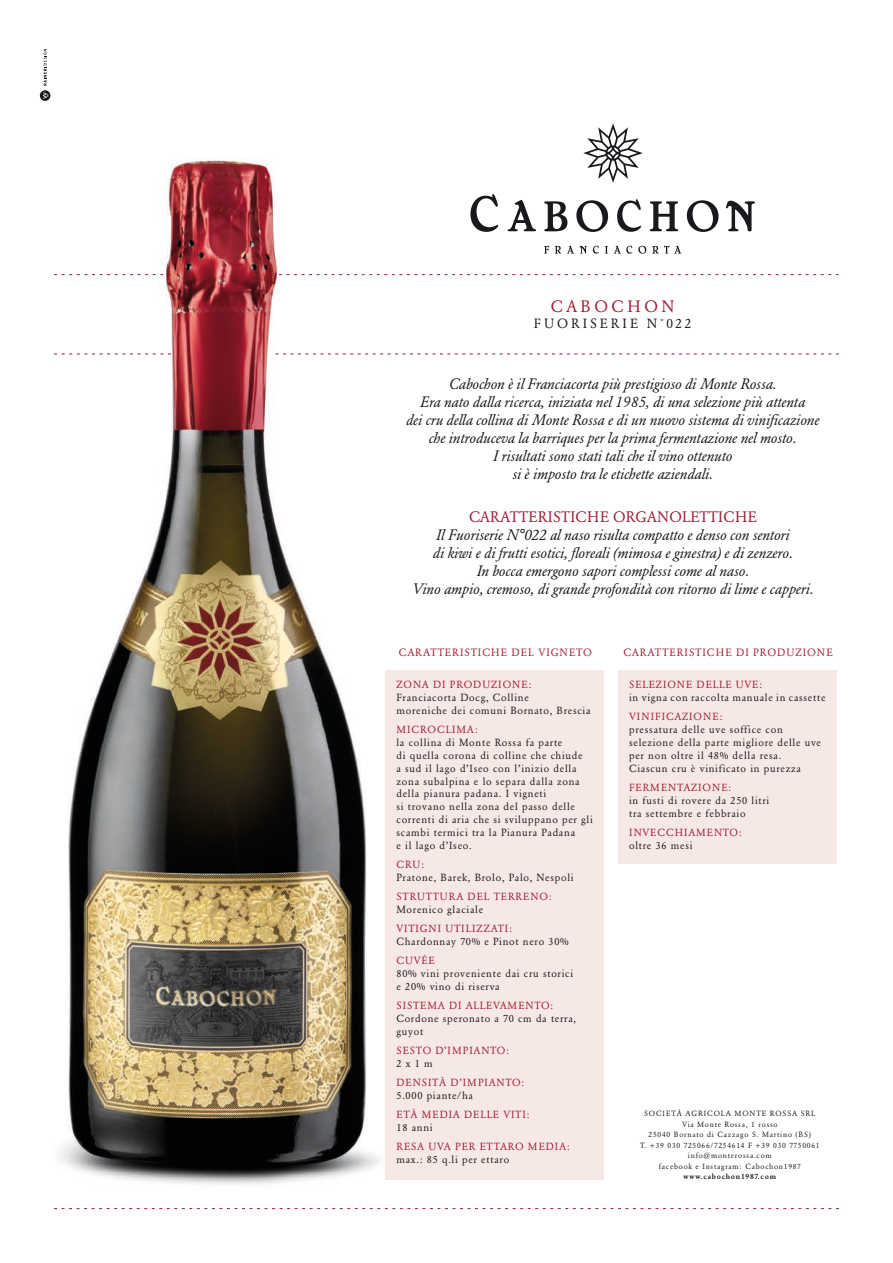
<style>
.page{position:relative;width:893px;height:1263px;background:#fff}
.page>*{position:absolute;margin:0;border:0;box-sizing:border-box;transform-origin:0 0}
.t1{font:16.35px "Garamond BE";letter-spacing:.22em;color:#a01c32}
.t2{font:italic 15px/18px "Garamond BE";color:#1a181c;text-align:center}
.t3{font:15px "Garamond BE";color:#a01c32}
.t4{font:13.2px "Garamond BE";letter-spacing:.22em;color:#1a181c}
.t5{font:10.5px "Garamond BE";letter-spacing:.09em;color:#a01c32}
.t6{font:10.2px/12.9px "Garamond BE";letter-spacing:.07em;color:#1a181c}
.t7{font:10.2px "Garamond BE";letter-spacing:.09em;color:#a01c32}
.t8{font:10.2px "Garamond BE";letter-spacing:.07em;color:#a01c32}
.t9{font:7.5px "Garamond BE";letter-spacing:.1em;color:#1a181c}
.t10{font:7.5px "Garamond BE";letter-spacing:.12em;color:#1a181c}
.t11{font:500 7.5px "Garamond BE";letter-spacing:.1em;color:#1a181c}
</style>
<div class="page">
<img style="left:54px;top:159px;width:342px;height:1051px">
<svg style="left:54px;top:1208px;width:785px;height:1px"></svg>
<svg style="left:54px;top:354px;width:117px;height:1px"></svg>
<svg style="left:276px;top:354px;width:563px;height:1px"></svg>
<svg style="left:54px;top:274px;width:117px;height:1px"></svg>
<svg style="left:279px;top:274px;width:560px;height:1px"></svg>
<div style="left:386px;top:670px;width:218px;height:509px;background:#f6e8e5"></div>
<div style="left:618px;top:670px;width:218px;height:193px;background:#f6e8e5"></div>
<div style="left:40px;top:90px;width:10px;height:11px;background:#1a181c;border-radius:50%"></div>
<svg style="left:43px;top:92px;width:5px;height:7px"></svg>
<svg style="left:44px;top:49px;width:3px;height:37px"></svg>
<svg style="left:583px;top:123px;width:60px;height:60px"></svg>
<svg style="left:470px;top:194px;width:28px;height:38px"></svg>
<svg style="left:508px;top:200px;width:28px;height:31px"></svg>
<svg style="left:544px;top:201px;width:23px;height:30px"></svg>
<svg style="left:576px;top:200px;width:32px;height:32px"></svg>
<svg style="left:617px;top:199px;width:24px;height:33px"></svg>
<svg style="left:650px;top:201px;width:28px;height:30px"></svg>
<svg style="left:687px;top:200px;width:31px;height:32px"></svg>
<svg style="left:726px;top:201px;width:29px;height:30px"></svg>
<svg style="left:544px;top:245px;width:5px;height:8px"></svg>
<svg style="left:555px;top:246px;width:6px;height:8px"></svg>
<svg style="left:567px;top:246px;width:20px;height:7px"></svg>
<svg style="left:593px;top:245px;width:6px;height:9px"></svg>
<svg style="left:605px;top:246px;width:3px;height:7px"></svg>
<svg style="left:614px;top:245px;width:18px;height:9px"></svg>
<svg style="left:638px;top:246px;width:8px;height:8px"></svg>
<svg style="left:652px;top:245px;width:29px;height:9px"></svg>
<p class="t1" style="left:551px;top:297px;width:125px">CABOCHON</p>
<p class="t4" style="left:534px;top:316px;width:159px">FUORISERIE N˚022</p>
<p class="t2" style="left:449px;top:375px;width:329px">Cabochon è il Franciacorta più prestigioso di Monte Rossa.</p>
<p class="t2" style="left:406px;top:393px;width:415px">Era nato dalla ricerca, iniziata nel 1985, di una selezione più attenta<br>dei cru della collina di Monte Rossa e di un nuovo sistema di vinificazione</p>
<p class="t2" style="left:429px;top:429px;width:369px">che introduceva la barriques per la prima fermentazione nel mosto.</p>
<p class="t2" style="left:493px;top:447px;width:241px">I risultati sono stati tali che il vino ottenuto</p>
<p class="t2" style="left:512px;top:465px;width:202px">si è imposto tra le etichette aziendali.</p>
<p class="t3" style="left:469px;top:508px;width:289px">CARATTERISTICHE ORGANOLETTICHE</p>
<p class="t2" style="left:436px;top:526px;width:355px">Il Fuoriserie N°022 al naso risulta compatto e denso con sentori</p>
<p class="t2" style="left:433px;top:544px;width:361px">di kiwi e di frutti esotici, floreali (mimosa e ginestra) e di zenzero.</p>
<p class="t2" style="left:477px;top:562px;width:274px">In bocca emergono sapori complessi come al naso.</p>
<p class="t2" style="left:412px;top:580px;width:403px">Vino ampio, cremoso, di grande profondità con ritorno di lime e capperi.</p>
<p class="t5" style="left:399px;top:647px;width:194px">CARATTERISTICHE DEL VIGNETO</p>
<p class="t7" style="left:396px;top:679px;width:136px">ZONA DI PRODUZIONE:</p>
<p class="t6" style="left:396px;top:691px;width:134px">Franciacorta Docg, Colline</p>
<p class="t6" style="left:396px;top:704px;width:196px">moreniche dei comuni Bornato, Brescia</p>
<p class="t7" style="left:396px;top:724px;width:83px">MICROCLIMA:</p>
<p class="t6" style="left:396px;top:736px;width:188px">la collina di Monte Rossa fa parte<br>di quella corona di colline che chiude a sud il lago d’Iseo con l’inizio della zona subalpina e lo separa dalla zona</p>
<p class="t6" style="left:396px;top:787px;width:198px">della pianura padana. I vigneti<br>si trovano nella zona del passo delle correnti di aria che si sviluppano per gli</p>
<p class="t6" style="left:396px;top:826px;width:180px">scambi termici tra la Pianura Padana e il lago d’Iseo.</p>
<p class="t7" style="left:396px;top:858px;width:29px">CRU:</p>
<p class="t6" style="left:396px;top:871px;width:179px">Pratone, Barek, Brolo, Palo, Nespoli</p>
<p class="t7" style="left:396px;top:891px;width:157px">STRUTTURA DEL TERRENO:</p>
<p class="t6" style="left:396px;top:903px;width:88px">Morenico glaciale</p>
<p class="t8" style="left:396px;top:923px;width:117px">VITIGNI UTILIZZATI:</p>
<p class="t6" style="left:396px;top:935px;width:174px">Chardonnay 70% e Pinot nero 30%</p>
<p class="t7" style="left:396px;top:955px;width:40px">CUVÉE</p>
<p class="t6" style="left:396px;top:967px;width:178px">80% vini proveniente dai cru storici e 20% vino di riserva</p>
<p class="t8" style="left:396px;top:1000px;width:158px">SISTEMA DI ALLEVAMENTO:</p>
<p class="t6" style="left:396px;top:1012px;width:181px">Cordone speronato a 70 cm da terra, guyot</p>
<p class="t8" style="left:396px;top:1044px;width:114px">SESTO D’IMPIANTO:</p>
<p class="t6" style="left:396px;top:1057px;width:38px">2 x 1 m</p>
<p class="t7" style="left:396px;top:1077px;width:129px">DENSITÀ D’IMPIANTO:</p>
<p class="t6" style="left:396px;top:1089px;width:78px">5.000 piante/ha</p>
<p class="t8" style="left:396px;top:1109px;width:135px">ETÀ MEDIA DELLE VITI:</p>
<p class="t6" style="left:396px;top:1121px;width:38px">18 anni</p>
<p class="t8" style="left:396px;top:1141px;width:175px">RESA UVA PER ETTARO MEDIA:</p>
<p class="t6" style="left:396px;top:1153px;width:114px">max.: 85 q.li per ettaro</p>
<p class="t5" style="left:623px;top:647px;width:211px">CARATTERISTICHE DI PRODUZIONE</p>
<p class="t7" style="left:629px;top:679px;width:135px">SELEZIONE DELLE UVE:</p>
<p class="t6" style="left:629px;top:691px;width:198px">in vigna con raccolta manuale in cassette</p>
<p class="t7" style="left:629px;top:711px;width:95px">VINIFICAZIONE:</p>
<p class="t6" style="left:629px;top:723px;width:155px">pressatura delle uve soffice con</p>
<p class="t6" style="left:629px;top:736px;width:194px">selezione della parte migliore delle uve per non oltre il 48% della resa.</p>
<p class="t6" style="left:629px;top:762px;width:173px">Ciascun cru è vinificato in purezza</p>
<p class="t7" style="left:629px;top:781px;width:104px">FERMENTAZIONE:</p>
<p class="t6" style="left:629px;top:794px;width:142px">in fusti di rovere da 250 litri tra settembre e febbraio</p>
<p class="t7" style="left:629px;top:826px;width:114px">INVECCHIAMENTO:</p>
<p class="t6" style="left:629px;top:839px;width:65px">oltre 36 mesi</p>
<p class="t10" style="left:644px;top:1109px;width:173px">SOCIETÀ AGRICOLA MONTE ROSSA SRL</p>
<p class="t9" style="left:682px;top:1120px;width:97px">Via Monte Rossa, 1 rosso</p>
<p class="t9" style="left:649px;top:1130px;width:164px">25040 Bornato di Cazzago S. Martino (BS)</p>
<p class="t9" style="left:640px;top:1141px;width:181px">T. +39 030 725066/7254614 F +39 030 7750061</p>
<p class="t9" style="left:688px;top:1151px;width:85px">info@monterossa.com</p>
<p class="t9" style="left:659px;top:1162px;width:143px">facebook e Instagram: Cabochon1987</p>
<p class="t11" style="left:683px;top:1172px;width:94px">www.cabochon1987.com</p>
</div>
